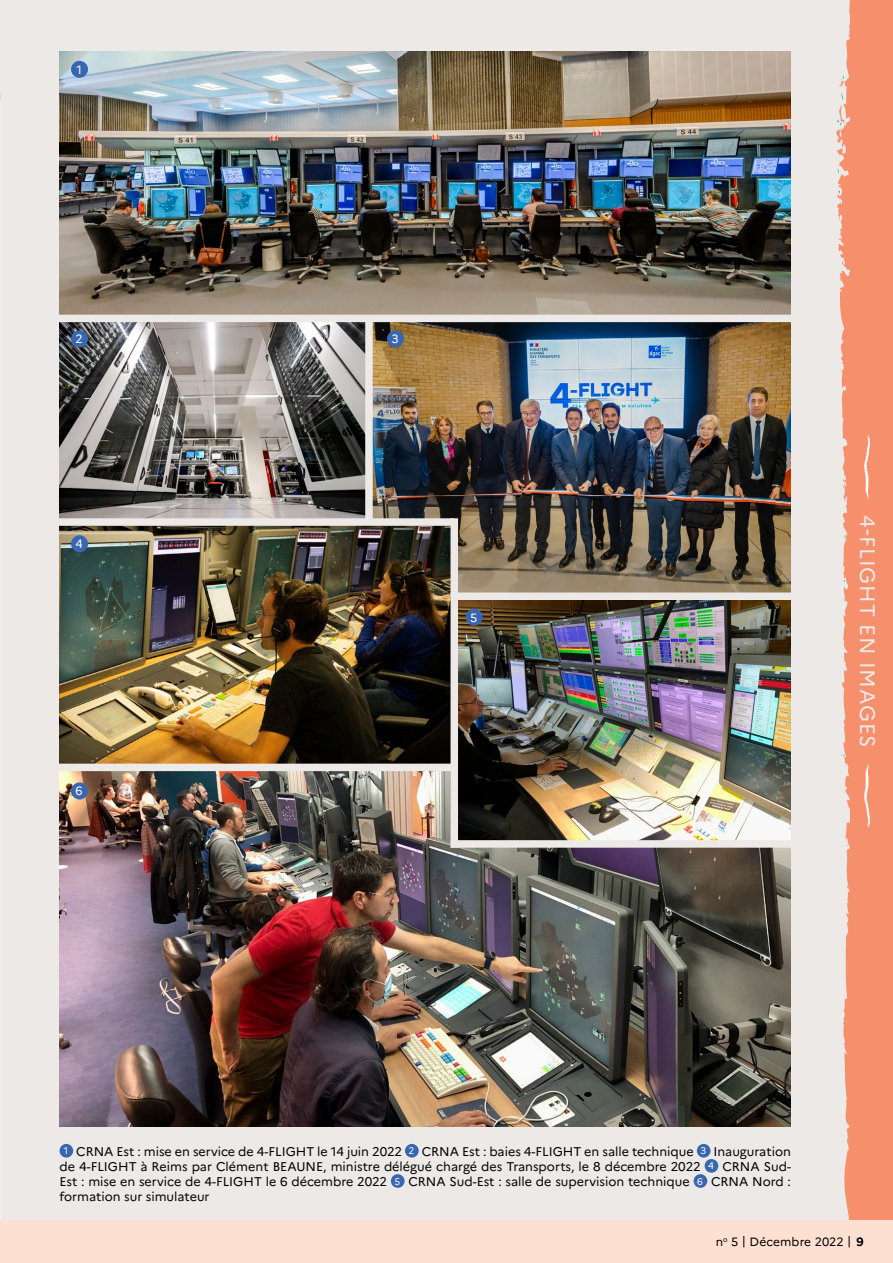
<style>
.page{position:relative;width:893px;height:1263px;background:#fff}
.page>*{position:absolute;margin:0;border:0;box-sizing:border-box;transform-origin:0 0}
.t1{font:21px "Marianne";letter-spacing:.04em;color:#ece9e7}
.t2{font:12.6px/15.1px "Marianne";color:#000;text-align:justify}
.t3{font:12px "Marianne";letter-spacing:.01em;color:#000}
.t4{font:12px "Marianne";color:#fff}
.s1{font-size:9.6px;color:#fff}
.s2{font-weight:700}
</style>
<div class="page">
<div style="left:0;top:0;width:850px;height:1220px;background:#ece9e7"></div>
<div style="left:850px;top:0;width:43px;height:1263px;background:#f68f6c"></div>
<div style="left:0;top:1220px;width:893px;height:43px;background:#fde0d1"></div>
<img style="left:60px;top:51px;width:731px;height:264px">
<div style="left:60px;top:1144px;width:13px;height:13px;background:#3866b0;border-radius:50%"></div>
<div style="left:405px;top:1144px;width:14px;height:13px;background:#3866b0;border-radius:50%"></div>
<div style="left:697px;top:1144px;width:13px;height:13px;background:#3866b0;border-radius:50%"></div>
<div style="left:705px;top:1159px;width:13px;height:14px;background:#3866b0;border-radius:50%"></div>
<div style="left:391px;top:1174px;width:14px;height:14px;background:#3866b0;border-radius:50%"></div>
<div style="left:694px;top:1174px;width:13px;height:14px;background:#3866b0;border-radius:50%"></div>
<div style="left:71px;top:61px;width:17px;height:17px;background:#3866b0;border-radius:50%"></div>
<img style="left:60px;top:771px;width:731px;height:356px">
<div style="left:71px;top:782px;width:17px;height:17px;background:#3866b0;border-radius:50%"></div>
<svg style="left:836px;top:0;width:34px;height:1220px"></svg>
<img style="left:60px;top:322px;width:305px;height:196px">
<div style="left:71px;top:330px;width:17px;height:17px;background:#3866b0;border-radius:50%"></div>
<img style="left:373px;top:322px;width:418px;height:270px">
<img style="left:60px;top:526px;width:391px;height:238px">
<div style="left:71px;top:535px;width:17px;height:17px;background:#3866b0;border-radius:50%"></div>
<img style="left:458px;top:600px;width:333px;height:240px">
<div style="left:466px;top:609px;width:17px;height:17px;background:#3866b0;border-radius:50%"></div>
<div style="left:45px;top:518px;width:409px;height:8px;background:#ece9e7"></div>
<div style="left:451px;top:518px;width:7px;height:330px;background:#ece9e7"></div>
<div style="left:451px;top:840px;width:357px;height:8px;background:#ece9e7"></div>
<div style="left:387px;top:330px;width:17px;height:17px;background:#3866b0;border-radius:50%"></div>
<p class="t4" style="left:76px;top:62px;width:7px">1</p>
<p class="t4" style="left:76px;top:332px;width:9px">2</p>
<p class="t4" style="left:76px;top:537px;width:9px">4</p>
<p class="t4" style="left:76px;top:784px;width:9px">6</p>
<p class="t4" style="left:391px;top:332px;width:9px">3</p>
<p class="t4" style="left:470px;top:610px;width:9px">5</p>
<h1 class="t1" style="left:880px;top:515px;width:234px;rotate:90deg">4-FLIGHT EN IMAGES</h1>
<p class="t2" style="left:60px;top:1143px;width:733px;text-indent:4px"><span class="s1">1</span> CRNA Est : mise en service de 4-FLIGHT le 14 juin 2022 <span class="s1">2</span> CRNA Est : baies 4-FLIGHT en salle technique <span class="s1">3</span> Inauguration de 4-FLIGHT à Reims par Clément BEAUNE, ministre délégué chargé des Transports, le 8 décembre 2022 <span class="s1">4</span> CRNA Sud-Est : mise en service de 4-FLIGHT le 6 décembre 2022 <span class="s1">5</span> CRNA Sud-Est : salle de supervision technique <span class="s1">6</span> CRNA Nord : formation sur simulateur</p>
<p class="t3" style="left:716px;top:1234px;width:150px">n<sup>o</sup> 5 | Décembre 2022 | <span class="s2">9</span></p>
</div>
